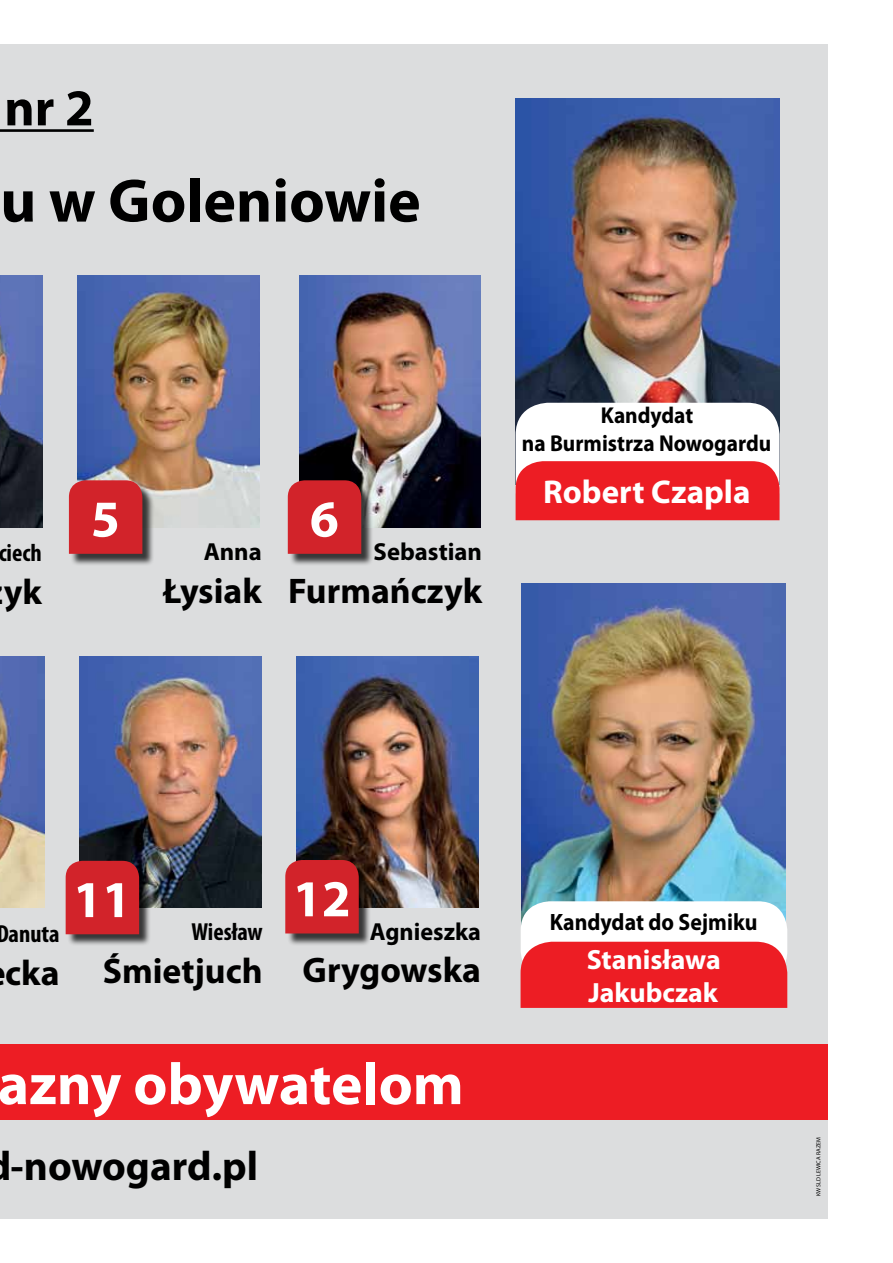
<style>
.page{position:relative;width:893px;height:1263px;background:#fff}
.page>*{position:absolute;margin:0;border:0;box-sizing:border-box;transform-origin:0 0}
.t1{font:700 61.8px "Myriad Pro";color:#000}
.t2{font:700 59.25px "Myriad Pro";color:#fff}
.t3{font:700 52.2px "Myriad Pro";color:#fff}
.t4{font:700 51.9px "Myriad Pro";color:#000}
.t5{font:700 41.25px "Myriad Pro";color:#000}
.t6{font:700 35.7px "Myriad Pro";color:#000}
.t7{font:700 33px "Myriad Pro";color:#fff}
.t8{font:700 27.9px/33.5px "Myriad Pro";color:#fff}
.t9{font:700 24.75px "Myriad Pro";color:#000}
.t10{font:700 condensed 24.75px "Myriad Pro";color:#000}
.t11{font:700 23.7px "Myriad Pro";color:#000;scale:.92 1}
.t12{font:700 23.1px/27.6px "Myriad Pro";color:#000;text-align:center;scale:.93 1}
.t13{font:5.85px "Myriad Pro";color:#000}
</style>
<div class="page">
<div style="left:0;top:44px;width:827px;height:1175px;background:#dcddde"></div>
<div style="left:0;top:1044px;width:827px;height:75px;background:#ed1d24"></div>
<img style="left:0;top:657px;width:45px;height:250px">
<hr style="left:0;top:129px;width:94px;height:3px;background:#000">
<img style="left:521px;top:583px;width:264px;height:249px">
<img style="left:521px;top:832px;width:266px;height:176px">
<img style="left:516px;top:98px;width:263px;height:207px">
<svg style="left:516px;top:305px;width:263px;height:216px;background:#b07883"></svg>
<img style="left:79px;top:657px;width:182px;height:250px">
<div style="left:67px;top:862px;width:84px;height:84px;background:#000;opacity:.75"></div>
<div style="left:66px;top:861px;width:73px;height:73px;background:#d2232a"></div>
<img style="left:0;top:275px;width:42px;height:253px">
<img style="left:299px;top:275px;width:181px;height:253px">
<div style="left:289px;top:482px;width:84px;height:84px;background:#000;opacity:.75"></div>
<div style="left:288px;top:480px;width:73px;height:74px;background:#d2232a"></div>
<img style="left:77px;top:275px;width:182px;height:253px">
<div style="left:70px;top:482px;width:85px;height:84px;background:#000;opacity:.75"></div>
<div style="left:69px;top:480px;width:73px;height:74px;background:#d2232a"></div>
<img style="left:297px;top:657px;width:181px;height:250px">
<div style="left:287px;top:861px;width:84px;height:85px;background:#000;opacity:.75"></div>
<div style="left:285px;top:860px;width:74px;height:73px;background:#d2232a"></div>
<h3 class="t4" style="left:4px;top:74px;width:91px">nr 2</h3>
<h1 class="t1" style="left:0;top:160px;width:422px">u w Goleniowie</h1>
<p class="t10" style="left:-1px;top:537px;width:45px">ciech</p>
<p class="t6" style="left:4px;top:568px;width:40px">yk</p>
<h3 class="t3" style="left:91px;top:485px;width:30px">5</h3>
<p class="t9" style="left:204px;top:535px;width:60px">Anna</p>
<p class="t6" style="left:163px;top:567px;width:100px">Łysiak</p>
<p class="t9" style="left:310px;top:535px;width:174px"><sup>6</sup> Sebastian</p>
<p class="t6" style="left:288px;top:567px;width:195px">Furmańczyk</p>
<p class="t12" style="left:522px;top:401px;width:270px">Kandydat<br>na Burmistrza Nowogardu</p>
<p class="t7" style="left:543px;top:470px;width:209px">Robert Czapla</p>
<p class="t10" style="left:-4px;top:918px;width:65px">Danuta</p>
<p class="t6" style="left:5px;top:949px;width:56px">cka</p>
<p class="t10" style="left:73px;top:917px;width:191px"><sup>11</sup> Wiesław</p>
<p class="t6" style="left:103px;top:948px;width:161px">Śmietjuch</p>
<p class="t9" style="left:293px;top:915px;width:190px"><sup>12</sup> Agnieszka</p>
<p class="t6" style="left:303px;top:947px;width:180px">Grygowska</p>
<h2 class="t2" style="left:-2px;top:1045px;width:467px">azny obywatelom</h2>
<p class="t5" style="left:11px;top:1139px;width:249px">-nowogard.pl</p>
<p class="t11" style="left:550px;top:907px;width:227px">Kandydat do Sejmiku</p>
<p class="t8" style="left:587px;top:941px;width:136px">Stanisława<br>Jakubczak</p>
<p class="t13" style="left:815px;top:1196px;width:60px;rotate:-90deg">KW SLD LEWICA RAZEM</p>
</div>
